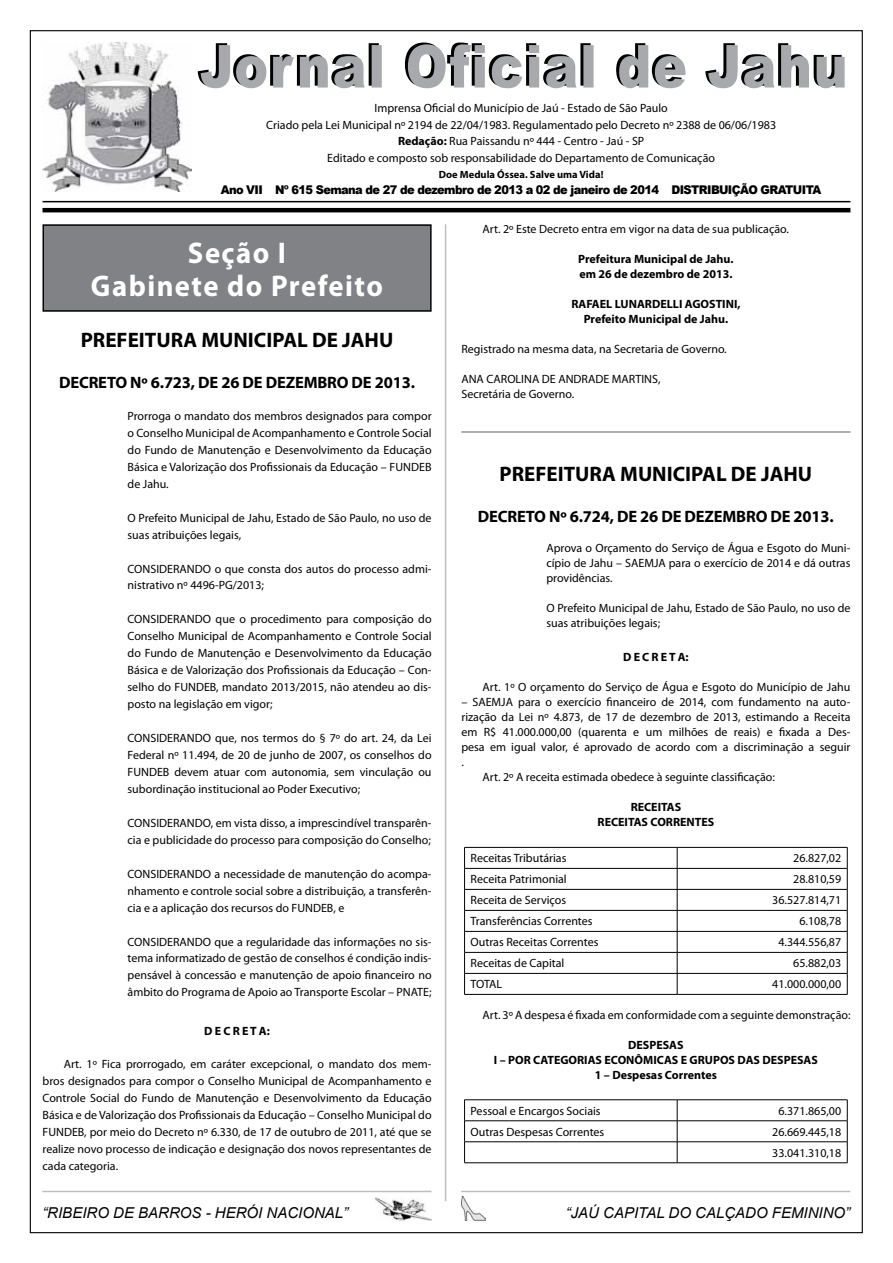
<style>
.page{position:relative;width:893px;height:1263px;background:#fff}
.page>*{position:absolute;margin:0;border:0;box-sizing:border-box;transform-origin:0 0}
.t1{font:700 30px/33px "Myriad Pro";letter-spacing:.05em;color:#fff;text-align:center;scale:.96 1}
.t2{font:700 21px "Myriad Pro";color:#000}
.t3{font:700 16.5px "Myriad Pro";letter-spacing:-.01em;color:#000}
.t4{font:italic 15px "Arial";color:#000}
.t5{font:12px/17px "Myriad Pro";color:#000;text-align:justify}
.t6{font:700 12px/15px "Myriad Pro";color:#000;text-align:center}
.t7{font:900 12px "Arial";letter-spacing:-.05em;color:#000;scale:.95 1}
.t8{font:700 10.5px "Myriad Pro";color:#000}
.s1{font-weight:700}
</style>
<div class="page">
<img style="left:43px;top:43px;width:149px;height:149px">
<hr style="left:43px;top:201px;width:807px;height:1px;background:#000">
<hr style="left:43px;top:208px;width:807px;height:4px;background:#000">
<img style="left:461px;top:1196px;width:25px;height:25px">
<hr style="left:461px;top:1191px;width:389px;height:1px;background:#bcbec0">
<img style="left:375px;top:1192px;width:56px;height:29px">
<hr style="left:42px;top:1191px;width:389px;height:1px;background:#bcbec0">
<svg style="left:198px;top:43px;width:647px;height:45px"></svg>
<hr style="left:445px;top:224px;width:1px;height:977px;background:#bcbec0">
<div style="left:43px;top:225px;width:388px;height:86px;background:#808285"></div>
<div style="left:43px;top:224px;width:389px;height:88px;border:1px solid #000"></div>
<hr style="left:464px;top:847px;width:213px;height:1px;background:#000">
<hr style="left:677px;top:847px;width:170px;height:1px;background:#000">
<hr style="left:464px;top:868px;width:213px;height:1px;background:#000">
<hr style="left:677px;top:868px;width:170px;height:1px;background:#000">
<hr style="left:464px;top:889px;width:213px;height:1px;background:#000">
<hr style="left:677px;top:889px;width:170px;height:1px;background:#000">
<hr style="left:464px;top:910px;width:213px;height:1px;background:#000">
<hr style="left:677px;top:910px;width:170px;height:1px;background:#000">
<hr style="left:464px;top:931px;width:213px;height:1px;background:#000">
<hr style="left:677px;top:931px;width:170px;height:1px;background:#000">
<hr style="left:464px;top:952px;width:213px;height:1px;background:#000">
<hr style="left:677px;top:952px;width:170px;height:1px;background:#000">
<hr style="left:464px;top:973px;width:213px;height:1px;background:#000">
<svg style="left:464px;top:847px;width:1px;height:147px"></svg>
<hr style="left:677px;top:973px;width:170px;height:1px;background:#000">
<svg style="left:677px;top:847px;width:1px;height:147px"></svg>
<svg style="left:847px;top:847px;width:1px;height:147px"></svg>
<hr style="left:464px;top:994px;width:213px;height:1px;background:#000">
<hr style="left:677px;top:994px;width:170px;height:1px;background:#000">
<hr style="left:464px;top:1099px;width:213px;height:1px;background:#000">
<hr style="left:677px;top:1099px;width:170px;height:1px;background:#000">
<hr style="left:464px;top:1120px;width:213px;height:1px;background:#000">
<hr style="left:677px;top:1120px;width:170px;height:1px;background:#000">
<hr style="left:464px;top:1141px;width:213px;height:1px;background:#000">
<svg style="left:464px;top:1100px;width:1px;height:62px"></svg>
<hr style="left:677px;top:1141px;width:170px;height:1px;background:#000">
<svg style="left:677px;top:1100px;width:1px;height:62px"></svg>
<svg style="left:847px;top:1100px;width:1px;height:62px"></svg>
<hr style="left:464px;top:1162px;width:213px;height:1px;background:#000">
<hr style="left:677px;top:1162px;width:170px;height:1px;background:#000">
<hr style="left:461px;top:431px;width:389px;height:2px;background:#939598">
<p class="t5" style="left:266px;top:100px;width:511px;line-height:16.5px;text-align:center">Imprensa Oficial do Município de Jaú - Estado de São Paulo<br>Criado pela Lei Municipal nº 2194 de 22/04/1983. Regulamentado pelo Decreto nº 2388 de 06/06/1983<br><span class="s1">Redação:</span> Rua Paissandu nº 444 - Centro - Jaú - SP<br>Editado e composto sob responsabilidade do Departamento de Comunicação</p>
<p class="t7" style="left:221px;top:181px;width:634px">Ano VII Nº 615 Semana de 27 de dezembro de 2013 a 02 de janeiro de 2014 DISTRIBUIÇÃO GRATUITA</p>
<p class="t8" style="left:439px;top:168px;width:166px">Doe Medula Óssea. Salve uma Vida!</p>
<h1 class="t1" style="left:91px;top:235px;width:306px">Seção I<br>Gabinete do Prefeito</h1>
<h2 class="t2" style="left:81px;top:327px;width:314px">PREFEITURA MUNICIPAL DE JAHU</h2>
<h3 class="t3" style="left:59px;top:372px;width:357px">DECRETO Nº 6.723, DE 26 DE DEZEMBRO DE 2013.</h3>
<p class="t5" style="left:128px;top:407px;width:306px">Prorroga o mandato dos membros designados para compor o Conselho Municipal de Acompanhamento e Controle Social do Fundo de Manutenção e Desenvolvimento da Educação Básica e Valorização dos Profissionais da Educação – FUNDEB de Jahu.</p>
<p class="t5" style="left:128px;top:509px;width:306px">O Prefeito Municipal de Jahu, Estado de São Paulo, no uso de suas atribuições legais,</p>
<p class="t5" style="left:128px;top:560px;width:305px">CONSIDERANDO o que consta dos autos do processo admi&shy;nistrativo nº 4496-PG/2013;</p>
<p class="t5" style="left:128px;top:611px;width:306px">CONSIDERANDO que o procedimento para composição do Conselho Municipal de Acompanhamento e Controle Social do Fundo de Manutenção e Desenvolvimento da Educação Básica e de Valorização dos Profissionais da Educação – Con&shy;selho do FUNDEB, mandato 2013/2015, não atendeu ao dis&shy;posto na legislação em vigor;</p>
<p class="t5" style="left:128px;top:729px;width:306px">CONSIDERANDO que, nos termos do § 7º do art. 24, da Lei Federal nº 11.494, de 20 de junho de 2007, os conselhos do FUNDEB devem atuar com autonomia, sem vinculação ou subordinação institucional ao Poder Executivo;</p>
<p class="t5" style="left:128px;top:814px;width:306px">CONSIDERANDO, em vista disso, a imprescindível transparên&shy;cia e publicidade do processo para composição do Conselho;</p>
<p class="t5" style="left:128px;top:865px;width:305px">CONSIDERANDO a necessidade de manutenção do acompa&shy;nhamento e controle social sobre a distribuição, a transferên&shy;cia e a aplicação dos recursos do FUNDEB, e</p>
<p class="t5" style="left:128px;top:933px;width:306px">CONSIDERANDO que a regularidade das informações no sis&shy;tema informatizado de gestão de conselhos é condição indis&shy;pensável à concessão e manutenção de apoio financeiro no âmbito do Programa de Apoio ao Transporte Escolar – PNATE;</p>
<p class="t6" style="left:204px;top:1022px;width:67px">D E C R E T A:</p>
<p class="t5" style="left:43px;top:1056px;width:391px;text-indent:21px">Art. 1º Fica prorrogado, em caráter excepcional, o mandato dos mem&shy;bros designados para compor o Conselho Municipal de Acompanhamento e Controle Social do Fundo de Manutenção e Desenvolvimento da Educação Básica e de Valorização dos Profissionais da Educação – Conselho Municipal do FUNDEB, por meio do Decreto nº 6.330, de 17 de outubro de 2011, até que se realize novo processo de indicação e designação dos novos representantes de cada categoria.</p>
<p class="t5" style="left:483px;top:221px;width:308px">Art. 2º Este Decreto entra em vigor na data de sua publicação.</p>
<p class="t6" style="left:578px;top:251px;width:157px;text-align:left">Prefeitura Municipal de Jahu. em 26 de dezembro de 2013.</p>
<p class="t6" style="left:571px;top:296px;width:171px">RAFAEL LUNARDELLI AGOSTINI,<br>Prefeito Municipal de Jahu.</p>
<p class="t5" style="left:461px;top:341px;width:267px">Registrado na mesma data, na Secretaria de Governo.</p>
<p class="t5" style="left:461px;top:372px;width:201px;line-height:15px">ANA CAROLINA DE ANDRADE MARTINS,<br>Secretária de Governo.</p>
<h2 class="t2" style="left:500px;top:461px;width:314px">PREFEITURA MUNICIPAL DE JAHU</h2>
<h3 class="t3" style="left:478px;top:506px;width:357px">DECRETO Nº 6.724, DE 26 DE DEZEMBRO DE 2013.</h3>
<p class="t5" style="left:546px;top:540px;width:306px;line-height:15px">Aprova o Orçamento do Serviço de Água e Esgoto do Muni&shy;cípio de Jahu – SAEMJA para o exercício de 2014 e dá outras providências.</p>
<p class="t5" style="left:546px;top:600px;width:306px;line-height:15px">O Prefeito Municipal de Jahu, Estado de São Paulo, no uso de suas atribuições legais;</p>
<p class="t6" style="left:623px;top:649px;width:67px">D E C R E T A:</p>
<p class="t5" style="left:483px;top:678px;width:369px">Art. 1º O orçamento do Serviço de Água e Esgoto do Município de Jahu</p>
<p class="t5" style="left:461px;top:693px;width:391px">– SAEMJA para o exercício financeiro de 2014, com fundamento na auto-</p>
<p class="t5" style="left:461px;top:708px;width:391px">rização da Lei nº 4.873, de 17 de dezembro de 2013, estimando a Receita</p>
<p class="t5" style="left:461px;top:723px;width:391px">em R$ 41.000.000,00 (quarenta e um milhões de reais) e fixada a Des-</p>
<p class="t5" style="left:461px;top:738px;width:391px">pesa em igual valor, é aprovado de acordo com a discriminação a seguir</p>
<p class="t5" style="left:461px;top:753px;width:4px">.</p>
<p class="t5" style="left:483px;top:768px;width:294px">Art. 2º A receita estimada obedece à seguinte classificação:</p>
<p class="t6" style="left:598px;top:799px;width:118px">RECEITAS<br>RECEITAS CORRENTES</p>
<p class="t5" style="left:471px;top:850px;width:97px">Receitas Tributárias</p>
<p class="t5" style="left:793px;top:850px;width:50px">26.827,02</p>
<p class="t5" style="left:471px;top:871px;width:98px">Receita Patrimonial</p>
<p class="t5" style="left:793px;top:871px;width:50px">28.810,59</p>
<p class="t5" style="left:471px;top:892px;width:97px">Receita de Serviços</p>
<p class="t5" style="left:772px;top:892px;width:71px">36.527.814,71</p>
<p class="t5" style="left:471px;top:913px;width:124px">Transferências Correntes</p>
<p class="t5" style="left:799px;top:913px;width:43px">6.108,78</p>
<p class="t5" style="left:471px;top:934px;width:130px">Outras Receitas Correntes</p>
<p class="t5" style="left:778px;top:934px;width:64px">4.344.556,87</p>
<p class="t5" style="left:471px;top:955px;width:95px">Receitas de Capital</p>
<p class="t5" style="left:793px;top:955px;width:50px">65.882,03</p>
<p class="t5" style="left:471px;top:976px;width:33px">TOTAL</p>
<p class="t5" style="left:772px;top:976px;width:71px">41.000.000,00</p>
<p class="t5" style="left:483px;top:1006px;width:369px">Art. 3º A despesa é fixada em conformidade com a seguinte demonstração:</p>
<p class="t6" style="left:494px;top:1037px;width:326px">DESPESAS<br>I – POR CATEGORIAS ECONÔMICAS E GRUPOS DAS DESPESAS<br>1 – Despesas Correntes</p>
<p class="t5" style="left:471px;top:1102px;width:132px">Pessoal e Encargos Sociais</p>
<p class="t5" style="left:778px;top:1102px;width:64px">6.371.865,00</p>
<p class="t5" style="left:471px;top:1123px;width:135px">Outras Despesas Correntes</p>
<p class="t5" style="left:772px;top:1121px;width:71px;line-height:21px">26.669.445,18<br>33.041.310,18</p>
<p class="t4" style="left:42px;top:1203px;width:307px">“RIBEIRO DE BARROS - HERÓI NACIONAL”</p>
<p class="t4" style="left:566px;top:1203px;width:286px">“JAÚ CAPITAL DO CALÇADO FEMININO”</p>
</div>
